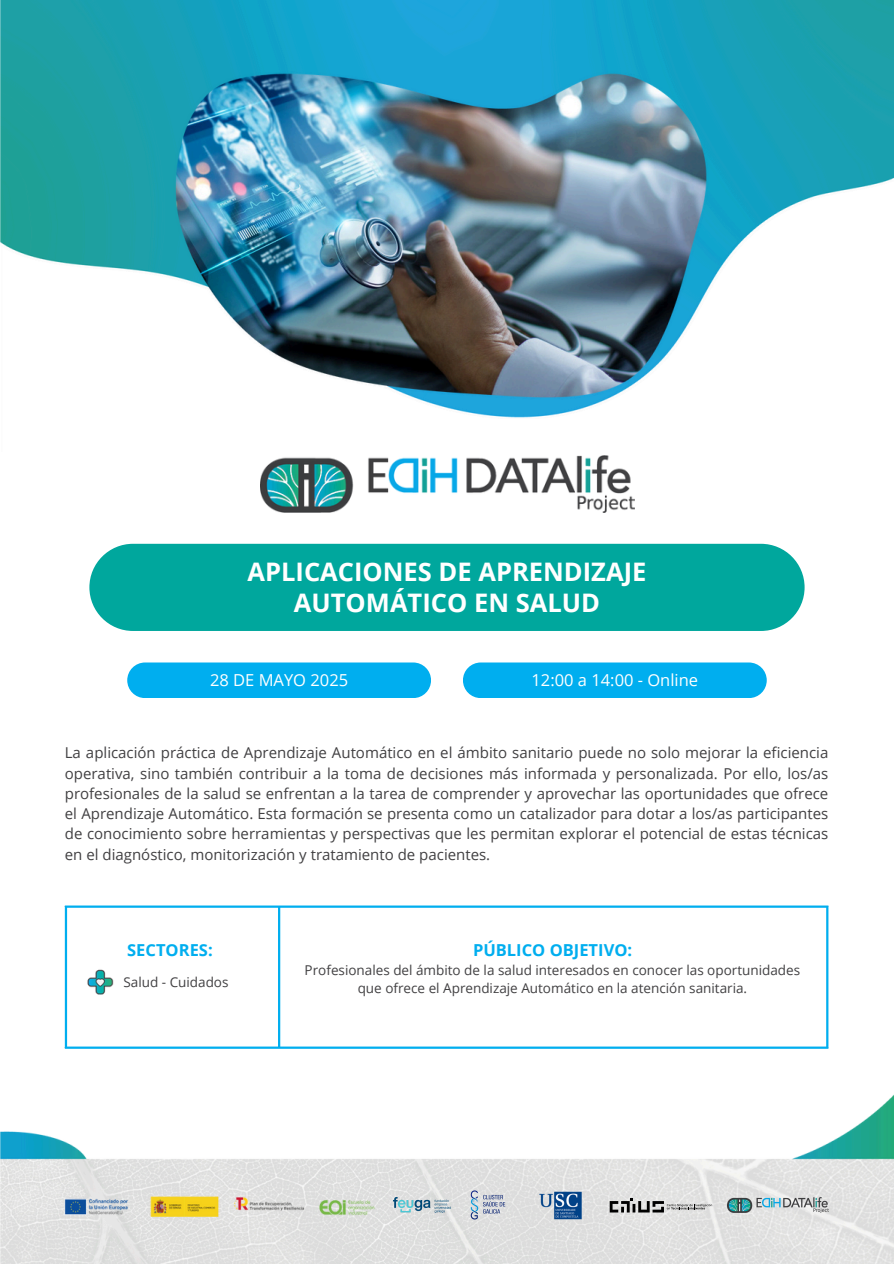
<style>
.page{position:relative;width:894px;height:1264px;background:#fff}
.page>*{position:absolute;margin:0;border:0;box-sizing:border-box;transform-origin:0 0}
.t1{font:700 25.5px/31.5px "Open Sans";color:#fff;text-align:center}
.t2{font:16.5px "Open Sans";color:#fff}
.t3{font:700 16.5px "Open Sans";color:#00aeef}
.t4{font:15px/20.2px "Open Sans";color:#414042;text-align:justify}
.t5{font:13.5px/18px "Open Sans";color:#414042;text-align:center}
</style>
<div class="page">
<img style="left:0;top:1095px;width:893px;height:168px">
<img style="left:0;top:0;width:893px;height:418px">
<div style="left:89px;top:544px;width:715px;height:87px;background:#00a79d;border-radius:44px"></div>
<div style="left:127px;top:662px;width:304px;height:36px;background:#00aeef;border-radius:18px"></div>
<div style="left:463px;top:662px;width:303px;height:36px;background:#00aeef;border-radius:18px"></div>
<img style="left:260px;top:456px;width:374px;height:56px">
<hr style="left:65px;top:907px;width:2px;height:139px;background:#00aeef">
<hr style="left:278px;top:907px;width:2px;height:139px;background:#00aeef">
<hr style="left:826px;top:907px;width:2px;height:139px;background:#00aeef">
<hr style="left:65px;top:905px;width:763px;height:2px;background:#00aeef">
<hr style="left:65px;top:1046px;width:763px;height:2px;background:#00aeef">
<img style="left:87px;top:969px;width:27px;height:26px">
<img style="left:65px;top:1194px;width:313px;height:21px">
<img style="left:727px;top:1197px;width:101px;height:15px">
<img style="left:393px;top:1197px;width:57px;height:15px">
<img style="left:465px;top:1182px;width:45px;height:45px">
<img style="left:526px;top:1171px;width:68px;height:68px">
<svg style="left:609px;top:1198px;width:103px;height:14px"></svg>
<p class="t1" style="left:247px;top:555px;width:400px">APLICACIONES DE APRENDIZAJE<br>AUTOMÁTICO EN SALUD</p>
<p class="t2" style="left:210px;top:668px;width:140px">28 DE MAYO 2025</p>
<p class="t2" style="left:531px;top:668px;width:168px">12:00 a 14:00 - Online</p>
<h1 class="t4" style="left:65px;top:742px;width:764px">La aplicación práctica de Aprendizaje Automático en el ámbito sanitario puede no solo mejorar la eficiencia operativa, sino también contribuir a la toma de decisiones más informada y personalizada. Por ello, los/as profesionales de la salud se enfrentan a la tarea de comprender y aprovechar las oportunidades que ofrece el Aprendizaje Automático. Esta formación se presenta como un catalizador para dotar a los/as participantes de conocimiento sobre herramientas y perspectivas que les permitan explorar el potencial de estas técnicas en el diagnóstico, monitorización y tratamiento de pacientes.</h1>
<h3 class="t3" style="left:127px;top:938px;width:87px">SECTORES:</h3>
<h4 class="t3" style="left:473px;top:938px;width:161px">PÚBLICO OBJETIVO:</h4>
<h4 class="t5" style="left:304px;top:960px;width:497px">Profesionales del ámbito de la salud interesados en conocer las oportunidades que ofrece el Aprendizaje Automático en la atención sanitaria.</h4>
<p class="t5" style="left:123px;top:972px;width:107px">Salud - Cuidados</p>
</div>
